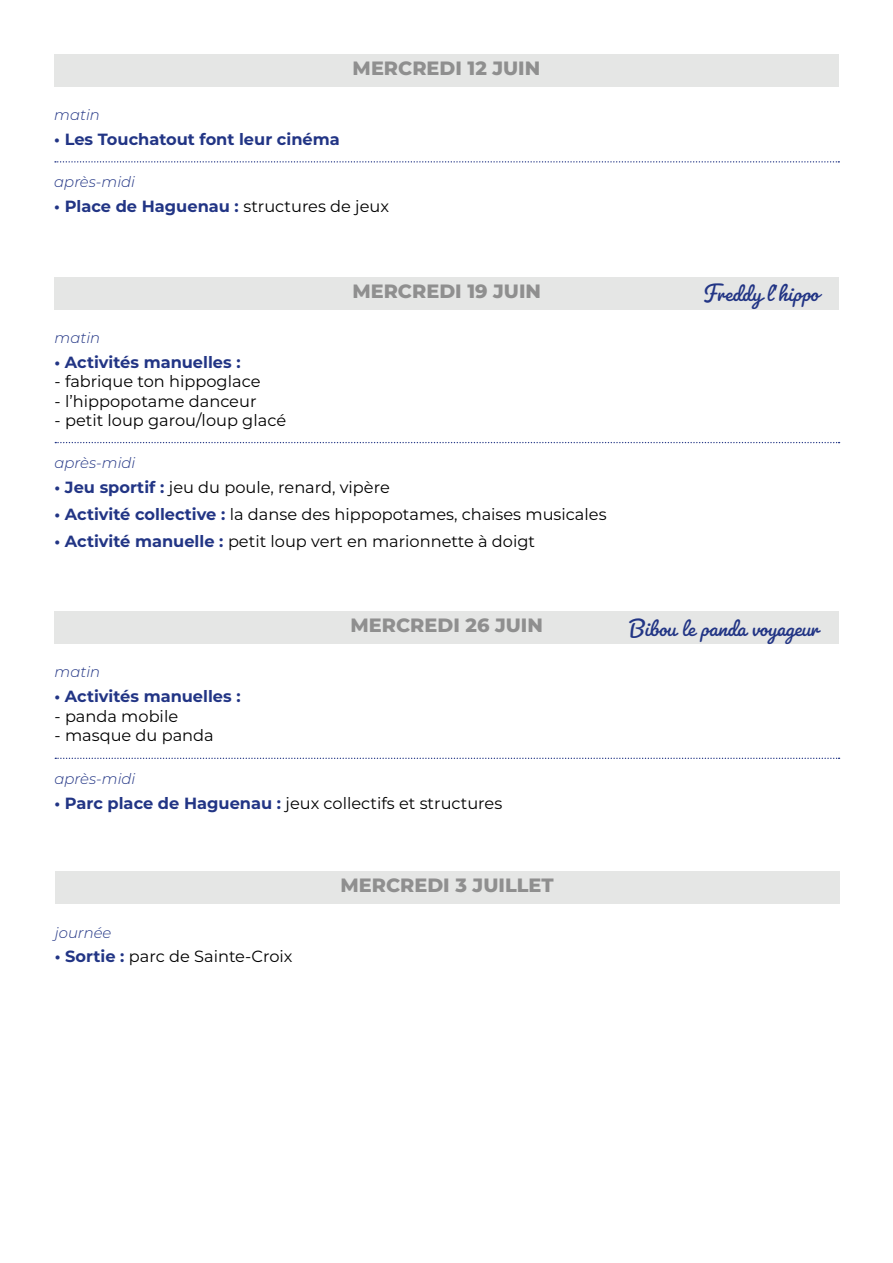
<style>
.page{position:relative;width:893px;height:1263px;background:#fff}
.page>*{position:absolute;margin:0;border:0;box-sizing:border-box;transform-origin:0 0}
.t1{font:25.5px "Pacifico";color:#223585}
.t2{font:800 19.2px "Montserrat";color:#8f8f8f}
.t3{font:16.2px "Montserrat";color:#000}
.t4{font:700 16.2px "Montserrat";color:#223585}
.t5{font:italic 300 14.85px "Montserrat";color:#223585}
.s1{font-weight:400;color:#000}
.s2{font-weight:700;color:#223585}
</style>
<div class="page">
<svg style="left:55px;top:161px;width:784px;height:2px"></svg>
<div style="left:54px;top:54px;width:785px;height:32px;background:#e5e6e5"></div>
<svg style="left:55px;top:442px;width:785px;height:1px"></svg>
<div style="left:54px;top:277px;width:785px;height:33px;background:#e5e6e5"></div>
<svg style="left:55px;top:758px;width:785px;height:1px"></svg>
<div style="left:54px;top:611px;width:785px;height:33px;background:#e5e6e5"></div>
<div style="left:55px;top:871px;width:784px;height:33px;background:#e5e6e5"></div>
<p class="t5" style="left:54px;top:105px;width:47px">matin</p>
<p class="t4" style="left:54px;top:127px;width:287px">• Les Touchatout font leur cinéma</p>
<p class="t5" style="left:54px;top:172px;width:82px">après-midi</p>
<p class="t2" style="left:353px;top:54px;width:189px">MERCREDI 12 JUIN</p>
<p class="t4" style="left:54px;top:195px;width:336px">• Place de Haguenau : <span class="s1">structures de jeux</span></p>
<p class="t5" style="left:55px;top:328px;width:47px">matin</p>
<p class="t4" style="left:55px;top:350px;width:188px">• Activités manuelles :</p>
<p class="t3" style="left:55px;top:370px;width:207px">- fabrique ton hippoglace</p>
<p class="t3" style="left:55px;top:390px;width:203px">- l’hippopotame danceur</p>
<p class="t3" style="left:55px;top:409px;width:233px">- petit loup garou/loup glacé</p>
<p class="t5" style="left:55px;top:453px;width:82px">après-midi</p>
<p class="t2" style="left:352px;top:277px;width:190px">MERCREDI 19 JUIN</p>
<p class="t3" style="left:55px;top:476px;width:337px"><span class="s2">• Jeu sportif :</span> jeu du poule, renard, vipère</p>
<p class="t3" style="left:55px;top:503px;width:553px"><span class="s2">• Activité collective :</span> la danse des hippopotames, chaises musicales</p>
<p class="t3" style="left:55px;top:530px;width:482px"><span class="s2">• Activité manuelle :</span> petit loup vert en marionnette à doigt</p>
<h1 class="t1" style="left:704px;top:277px;width:116px">Freddy l’hippo</h1>
<p class="t5" style="left:55px;top:662px;width:47px">matin</p>
<p class="t4" style="left:55px;top:685px;width:188px">• Activités manuelles :</p>
<p class="t3" style="left:55px;top:705px;width:125px">- panda mobile</p>
<p class="t3" style="left:55px;top:724px;width:161px">- masque du panda</p>
<p class="t5" style="left:55px;top:768px;width:82px">après-midi</p>
<p class="t2" style="left:351px;top:611px;width:194px">MERCREDI 26 JUIN</p>
<p class="t3" style="left:55px;top:792px;width:449px"><span class="s2">• Parc place de Haguenau :</span> jeux collectifs et structures</p>
<p class="t5" style="left:55px;top:922px;width:58px">journée</p>
<p class="t3" style="left:55px;top:945px;width:239px"><span class="s2">• Sortie :</span> parc de Sainte-Croix</p>
<p class="t2" style="left:341px;top:871px;width:215px">MERCREDI 3 JUILLET</p>
<h1 class="t1" style="left:629px;top:612px;width:192px">Bibou le panda voyageur</h1>
</div>
